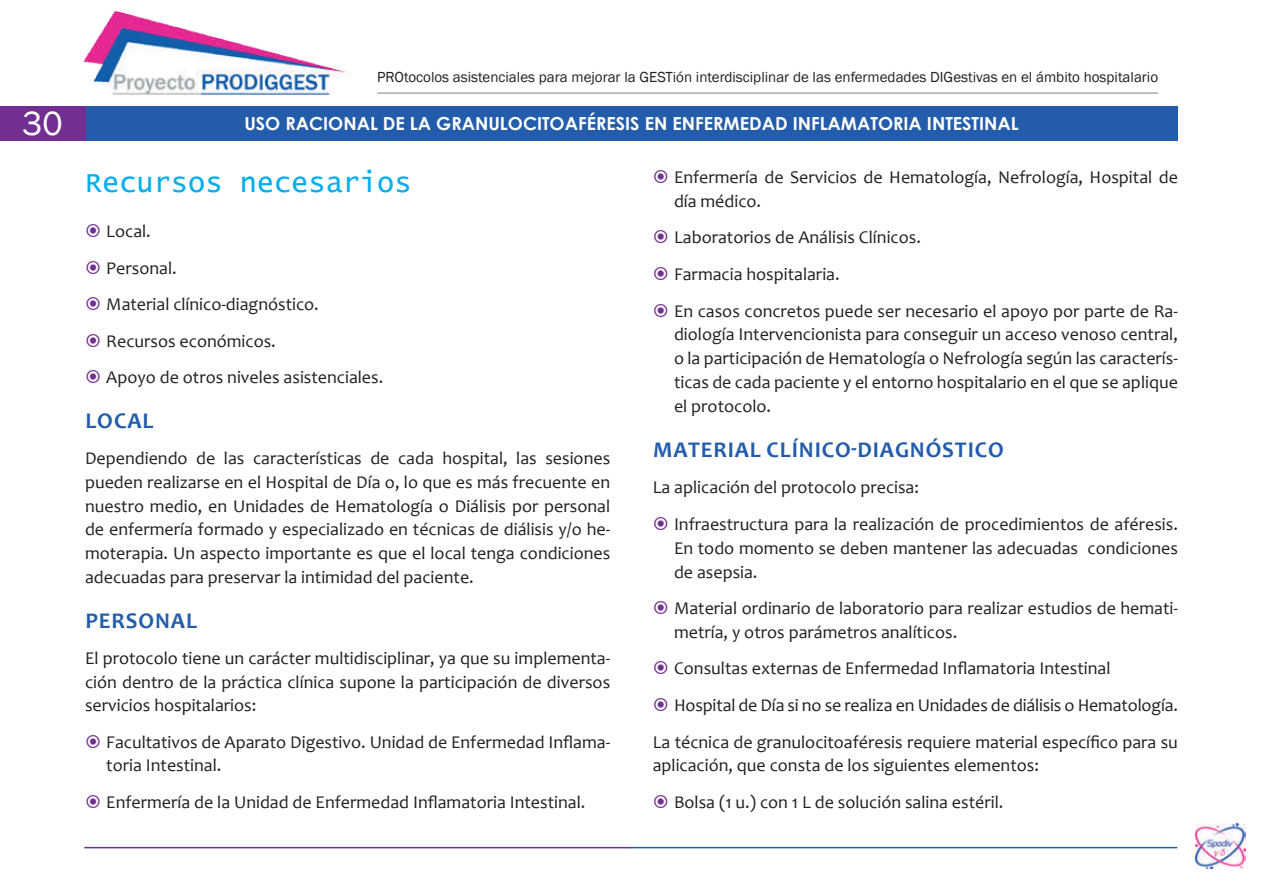
<style>
.page{position:relative;width:1263px;height:893px;background:#fff}
.page>*{position:absolute;margin:0;border:0;box-sizing:border-box;transform-origin:0 0}
.t1{font:34.5px "Franklin Gothic";color:#fff}
.t2{font:28.5px "Lucida Console";color:#00aeef}
.t3{font:700 22.5px "Candara";letter-spacing:.04em;color:#235caa}
.t4{font:18px/23.7px "Candara";color:#231f20}
.t5{font:700 18px "Century Gothic";color:#fff}
.t6{font:15px "Franklin Gothic";color:#231f20}
</style>
<div class="page">
<img style="left:83px;top:10px;width:263px;height:85px">
<hr style="left:377px;top:92px;width:781px;height:2px;background:#a6adb5">
<div style="left:85px;top:106px;width:1093px;height:34px;background:#235caa"></div>
<div style="left:0;top:106px;width:85px;height:34px;background:#722e91"></div>
<hr style="left:84px;top:847px;width:546px;height:1px;background:#722e91">
<hr style="left:630px;top:847px;width:547px;height:1px;background:#235caa">
<img style="left:1196px;top:824px;width:49px;height:45px">
<p class="t6" style="left:377px;top:67px;width:782px">PROtocolos asistenciales para mejorar la GESTión interdisciplinar de las enfermedades DIGestivas en el ámbito hospitalario</p>
<h1 class="t1" style="left:22px;top:102px;width:42px">30</h1>
<p class="t5" style="left:244px;top:112px;width:776px">USO RACIONAL DE LA GRANULOCITOAFÉRESIS EN ENFERMEDAD INFLAMATORIA INTESTINAL</p>
<h2 class="t2" style="left:85px;top:170px;width:328px">Recursos necesarios</h2>
<p class="t4" style="left:106px;top:213px;width:278px;line-height:36.5px">Local.<br>Personal.<br>Material clínico-diagnóstico.<br>Recursos económicos.<br>Apoyo de otros niveles asistenciales.</p>
<p class="t3" style="left:85px;top:406px;width:69px">LOCAL</p>
<p class="t4" style="left:85px;top:446px;width:527px;text-align:justify">Dependiendo de las características de cada hospital, las sesiones pueden realizarse en el Hospital de Día o, lo que es más frecuente en nuestro medio, en Unidades de Hematología o Diálisis por personal de enfermería formado y especializado en técnicas de diálisis y/o he&shy;moterapia. Un aspecto importante es que el local tenga condiciones adecuadas para preservar la intimidad del paciente.</p>
<p class="t3" style="left:85px;top:606px;width:113px">PERSONAL</p>
<p class="t4" style="left:85px;top:646px;width:527px;text-align:justify">El protocolo tiene un carácter multidisciplinar, ya que su implementa&shy;ción dentro de la práctica clínica supone la participación de diversos servicios hospitalarios:</p>
<p class="t4" style="left:106px;top:730px;width:505px">Facultativos de Aparato Digestivo. Unidad de Enfermedad Inflama&shy;toria Intestinal.</p>
<p class="t4" style="left:106px;top:790px;width:481px">Enfermería de la Unidad de Enfermedad Inflamatoria Intestinal.</p>
<p class="t4" style="left:674px;top:165px;width:505px">Enfermería de Servicios de Hematología, Nefrología, Hospital de día médico.</p>
<p class="t4" style="left:674px;top:219px;width:505px;line-height:36.6px">Laboratorios de Análisis Clínicos.<br>Farmacia hospitalaria.<br>En casos concretos puede ser necesario el apoyo por parte de Ra-</p>
<p class="t4" style="left:674px;top:322px;width:505px;text-align:justify">diología Intervencionista para conseguir un acceso venoso central, o la participación de Hematología o Nefrología según las caracterís&shy;ticas de cada paciente y el entorno hospitalario en el que se aplique el protocolo.</p>
<p class="t3" style="left:653px;top:435px;width:352px">MATERIAL CLÍNICO-DIAGNÓSTICO</p>
<p class="t4" style="left:674px;top:469px;width:505px;line-height:36.6px;text-indent:-21px">La aplicación del protocolo precisa:<br>Infraestructura para la realización de procedimientos de aféresis.</p>
<p class="t4" style="left:674px;top:536px;width:505px">En todo momento se deben mantener las adecuadas condiciones de asepsia.</p>
<p class="t4" style="left:674px;top:596px;width:505px">Material ordinario de laboratorio para realizar estudios de hemati&shy;metría, y otros parámetros analíticos.</p>
<p class="t4" style="left:674px;top:657px;width:438px">Consultas externas de Enfermedad Inflamatoria Intestinal</p>
<p class="t4" style="left:674px;top:693px;width:505px">Hospital de Día si no se realiza en Unidades de diálisis o Hematología.</p>
<p class="t4" style="left:653px;top:730px;width:527px">La técnica de granulocitoaféresis requiere material específico para su</p>
<p class="t4" style="left:674px;top:747px;width:366px;line-height:36.6px;text-indent:-21px">aplicación, que consta de los siguientes elementos:<br>Bolsa (1 u.) con 1 L de solución salina estéril.</p>
</div>
